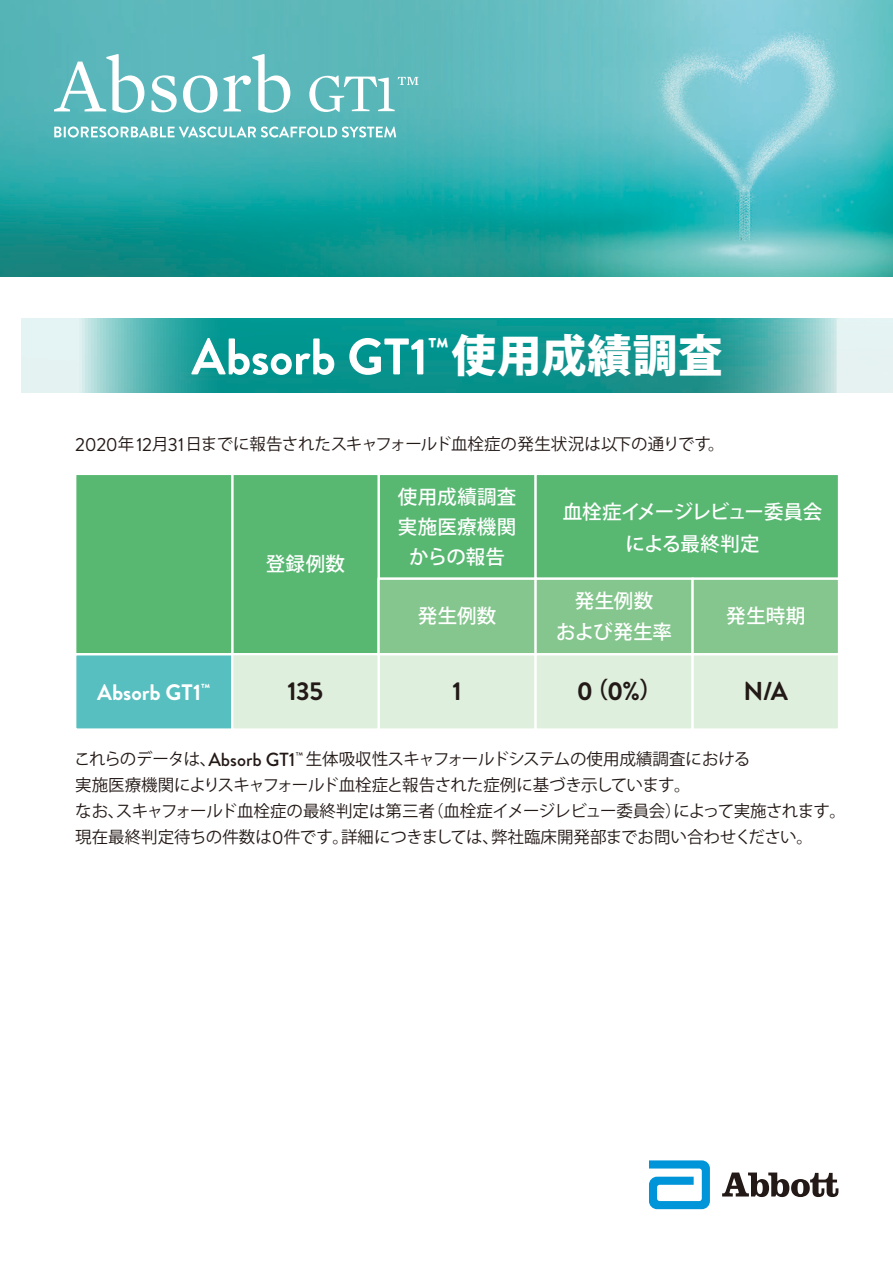
<style>
.page{position:relative;width:893px;height:1263px;background:#fff}
.page>*{position:absolute;margin:0;border:0;box-sizing:border-box;transform-origin:0 0}
.t1{font:700 51.3px "Brandon Grotesque";letter-spacing:-.005em;color:#fff}
.t2{font:700 25.8px "Brandon Grotesque";color:#231916}
.t3{font:700 22.35px "Brandon Grotesque";color:#fff}
.t4{font:500 19.5px/30.3px "Koz Go Pro";letter-spacing:.005em;color:#fff}
.t5{font:500 19.5px/32.4px "Koz Go Pro";letter-spacing:-.03em;color:#fff;text-align:center}
.t6{font:16.5px/26.1px "Koz Go Pro";letter-spacing:-.02em;color:#231916}
.s1{font-family:"Koz Go Pro";font-weight:800;font-size:44.7px}
.s2{font-family:"Brandon Grotesque";font-size:18.9px}
.s3{font-family:"Koz Go Pro";font-weight:800;font-size:22.5px}
.s4{font-family:"Brandon Grotesque";font-weight:500;font-size:18.9px}
</style>
<div class="page">
<img style="left:0;top:0;width:893px;height:276px">
<svg style="left:54px;top:126px;width:342px;height:12px"></svg>
<svg style="left:309px;top:76px;width:110px;height:36px"></svg>
<svg style="left:54px;top:54px;width:90px;height:59px"></svg>
<svg style="left:152px;top:75px;width:25px;height:37px"></svg>
<svg style="left:183px;top:54px;width:107px;height:59px"></svg>
<img style="left:21px;top:319px;width:872px;height:74px">
<div style="left:377px;top:473px;width:160px;height:107px;background:#58b872;border:2px solid #fff"></div>
<div style="left:231px;top:473px;width:149px;height:182px;background:#58b872;border:2px solid #fff"></div>
<div style="left:534px;top:473px;width:306px;height:107px;background:#58b872;border:2px solid #fff"></div>
<div style="left:74px;top:653px;width:159px;height:78px;background:#58bfc0;border:2px solid #fff"></div>
<div style="left:377px;top:653px;width:160px;height:78px;background:#deefde;border:2px solid #fff"></div>
<div style="left:231px;top:653px;width:149px;height:78px;background:#deefde;border:2px solid #fff"></div>
<div style="left:534px;top:653px;width:160px;height:78px;background:#deefde;border:2px solid #fff"></div>
<div style="left:691px;top:653px;width:149px;height:78px;background:#deefde;border:2px solid #fff"></div>
<div style="left:74px;top:473px;width:159px;height:182px;background:#58b872;border:2px solid #fff"></div>
<div style="left:377px;top:578px;width:160px;height:77px;background:#84c68d;border:2px solid #fff"></div>
<div style="left:534px;top:578px;width:160px;height:77px;background:#84c68d;border:2px solid #fff"></div>
<div style="left:691px;top:578px;width:149px;height:77px;background:#84c68d;border:2px solid #fff"></div>
<svg style="left:649px;top:1160px;width:61px;height:49px"></svg>
<svg style="left:722px;top:1172px;width:116px;height:25px"></svg>
<h1 class="t1" style="left:191px;top:321px;width:533px">Absorb GT1<sup>™</sup><span class="s1">使用成績調査</span></h1>
<p class="t6" style="left:75px;top:431px;width:651px"><span class="s2">2020</span>年<span class="s2">12</span>月<span class="s2">31</span>日までに報告されたスキャフォールド血栓症の発生状況は以下の通りです。</p>
<h3 class="t3" style="left:97px;top:677px;width:115px">Absorb GT1<sup>™</sup></h3>
<p class="t4" style="left:398px;top:482px;width:120px">使用成績調査実施医療機関</p>
<p class="t5" style="left:563px;top:496px;width:261px">血栓症イメージレビュー委員会による最終判定</p>
<p class="t4" style="left:556px;top:587px;width:118px;text-align:center">発生例数<br>および発生率</p>
<p class="t4" style="left:266px;top:550px;width:81px">登録例数</p>
<p class="t4" style="left:409px;top:543px;width:97px">からの報告</p>
<p class="t4" style="left:418px;top:602px;width:80px">発生例数</p>
<p class="t4" style="left:726px;top:602px;width:81px">発生時期</p>
<h2 class="t2" style="left:288px;top:673px;width:37px">135</h2>
<h2 class="t2" style="left:452px;top:673px;width:11px">1</h2>
<h2 class="t2" style="left:577px;top:673px;width:87px">0<span class="s3">（</span>0%<span class="s3">）</span></h2>
<h2 class="t2" style="left:743px;top:673px;width:46px">N/A</h2>
<p class="t6" style="left:74px;top:746px;width:773px">これらのデータは、<span class="s4">Absorb GT1</span><sup>™</sup> 生体吸収性スキャフォールドシステムの使用成績調査における<br>実施医療機関によりスキャフォールド血栓症と報告された症例に基づき示しています。<br>なお、スキャフォールド血栓症の最終判定は第三者（血栓症イメージレビュー委員会）によって実施されます。現在最終判定待ちの件数は<span class="s2">0</span>件です。詳細につきましては、弊社臨床開発部までお問い合わせください。</p>
</div>
